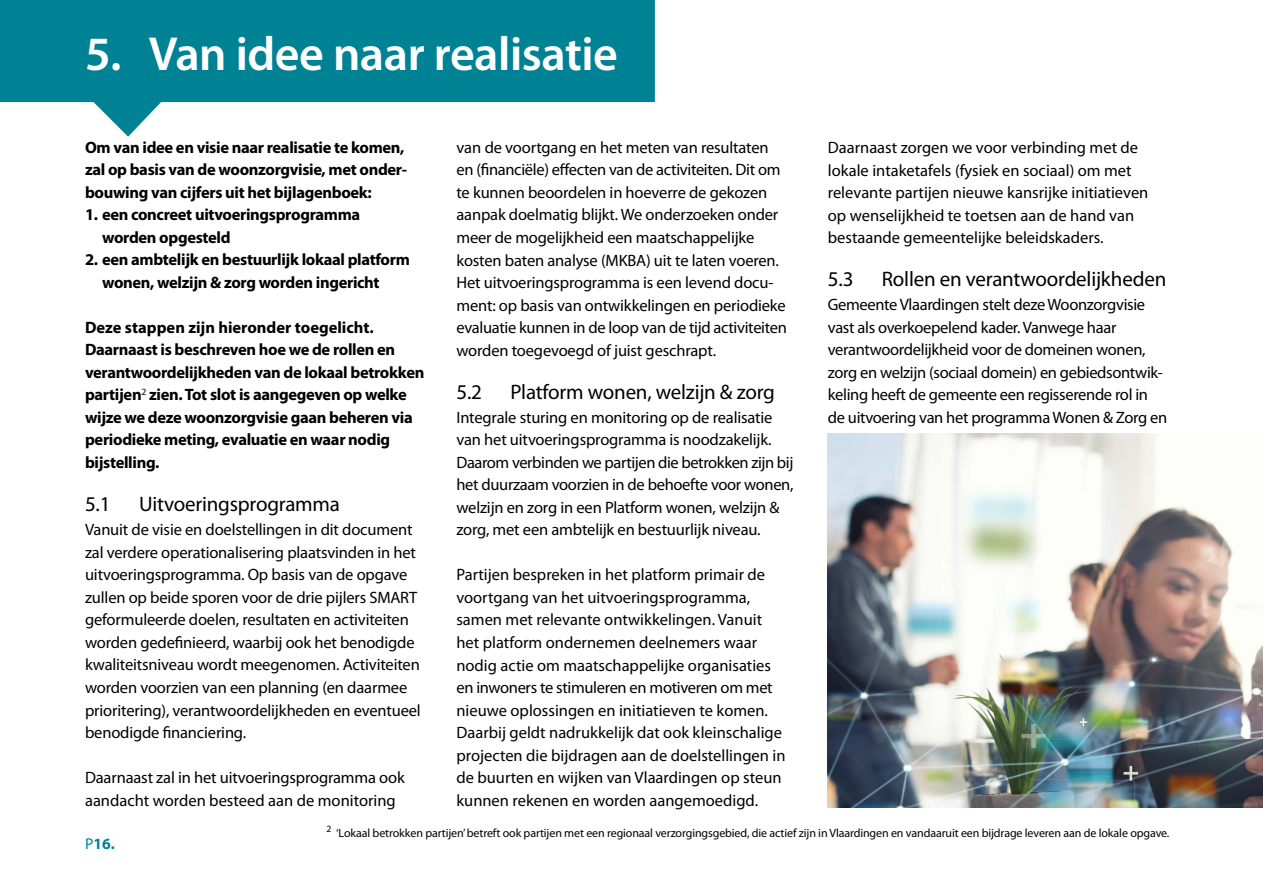
<style>
.page{position:relative;width:1263px;height:893px;background:#fff}
.page>*{position:absolute;margin:0;border:0;box-sizing:border-box;transform-origin:0 0}
.t1{font:600 48px "Myriad Pro";letter-spacing:-.01em;color:#fff}
.t2{font:21px "Myriad Pro";letter-spacing:-.01em;color:#000}
.t3{font:16.5px/22.5px "Myriad Pro";letter-spacing:-.01em;color:#000}
.t4{font:700 16.5px/22.5px "Myriad Pro";letter-spacing:-.02em;color:#000}
.t5{font:700 15.6px "Myriad Pro";color:#008295}
.t6{font:12px "Myriad Pro";letter-spacing:-.01em;color:#000}
.t7{font:9.6px "Myriad Pro";color:#000}
.s1{font-weight:400}
</style>
<div class="page">
<svg style="left:0;top:0;width:655px;height:137px;fill:#008295"></svg>
<img style="left:828px;top:434px;width:435px;height:374px">
<h1 class="t1" style="left:85px;top:23px;width:534px">5. Van idee naar realisatie</h1>
<p class="t4" style="left:85px;top:136px;width:324px">Om van idee en visie naar realisatie te komen, zal op basis van de woonzorgvisie, met onder&shy;bouwing van cijfers uit het bijlagenboek:</p>
<p class="t4" style="left:102px;top:203px;width:260px;text-indent:-17px">1. een concreet uitvoeringsprogramma worden opgesteld</p>
<p class="t4" style="left:102px;top:248px;width:309px;text-indent:-17px">2. een ambtelijk en bestuurlijk lokaal platform wonen, welzijn &amp; zorg worden ingericht</p>
<p class="t4" style="left:85px;top:316px;width:341px">Deze stappen zijn hieronder toegelicht.<br>Daarnaast is beschreven hoe we de rollen en verantwoordelijkheden van de lokaal betrokken partijen<sup>2</sup> zien. Tot slot is aangegeven op welke wijze we deze woonzorgvisie gaan beheren via periodieke meting, evaluatie en waar nodig bijstelling.</p>
<p class="t2" style="left:85px;top:491px;width:27px">5.1</p>
<p class="t2" style="left:139px;top:491px;width:202px">Uitvoeringsprogramma</p>
<p class="t3" style="left:85px;top:518px;width:337px">Vanuit de visie en doelstellingen in dit document zal verdere operationalisering plaatsvinden in het uitvoeringsprogramma. Op basis van de opgave zullen op beide sporen voor de drie pijlers SMART geformuleerde doelen, resultaten en activiteiten worden gedefinieerd, waarbij ook het benodigde kwaliteitsniveau wordt meegenomen. Activiteiten worden voorzien van een planning (en daarmee prioritering), verantwoordelijkheden en eventueel benodigde financiering.</p>
<p class="t3" style="left:85px;top:766px;width:321px">Daarnaast zal in het uitvoeringsprogramma ook aandacht worden besteed aan de monitoring</p>
<p class="t3" style="left:456px;top:136px;width:332px">van de voortgang en het meten van resultaten en (financiële) effecten van de activiteiten. Dit om te kunnen beoordelen in hoeverre de gekozen aanpak doelmatig blijkt. We onderzoeken onder meer de mogelijkheid een maatschappelijke kosten baten analyse (MKBA) uit te laten voeren.<br>Het uitvoeringsprogramma is een levend docu&shy;ment: op basis van ontwikkelingen en periodieke evaluatie kunnen in de loop van de tijd activiteiten worden toegevoegd of juist geschrapt.</p>
<p class="t2" style="left:456px;top:379px;width:27px">5.2</p>
<p class="t2" style="left:510px;top:379px;width:266px">Platform wonen, welzijn &amp; zorg</p>
<p class="t3" style="left:456px;top:406px;width:339px">Integrale sturing en monitoring op de realisatie van het uitvoeringsprogramma is noodzakelijk.<br>Daarom verbinden we partijen die betrokken zijn bij het duurzaam voorzien in de behoefte voor wonen, welzijn en zorg in een Platform wonen, welzijn &amp; zorg, met een ambtelijk en bestuurlijk niveau.</p>
<p class="t3" style="left:456px;top:563px;width:331px">Partijen bespreken in het platform primair de voortgang van het uitvoeringsprogramma, samen met relevante ontwikkelingen. Vanuit het platform ondernemen deelnemers waar nodig actie om maatschappelijke organisaties en inwoners te stimuleren en motiveren om met nieuwe oplossingen en initiatieven te komen.<br>Daarbij geldt nadrukkelijk dat ook kleinschalige projecten die bijdragen aan de doelstellingen in de buurten en wijken van Vlaardingen op steun kunnen rekenen en worden aangemoedigd.</p>
<p class="t3" style="left:828px;top:136px;width:322px">Daarnaast zorgen we voor verbinding met de lokale intaketafels (fysiek en sociaal) om met relevante partijen nieuwe kansrijke initiatieven op wenselijkheid te toetsen aan de hand van bestaande gemeentelijke beleidskaders.</p>
<p class="t2" style="left:828px;top:266px;width:27px">5.3</p>
<p class="t2" style="left:882px;top:266px;width:286px">Rollen en verantwoordelijkheden</p>
<p class="t3" style="left:828px;top:293px;width:341px">Gemeente Vlaardingen stelt deze Woonzorgvisie vast als overkoepelend kader. Vanwege haar verantwoordelijkheid voor de domeinen wonen, zorg en welzijn (sociaal domein) en gebiedsontwik&shy;keling heeft de gemeente een regisserende rol in de uitvoering van het programma Wonen &amp; Zorg en</p>
<p class="t5" style="left:85px;top:834px;width:31px"><span class="s1">P</span>16.</p>
<p class="t7" style="left:326px;top:823px;width:6px">2</p>
<p class="t6" style="left:336px;top:826px;width:835px">‘Lokaal betrokken partijen’ betreft ook partijen met een regionaal verzorgingsgebied, die actief zijn in Vlaardingen en vandaaruit een bijdrage leveren aan de lokale opgave.</p>
</div>
